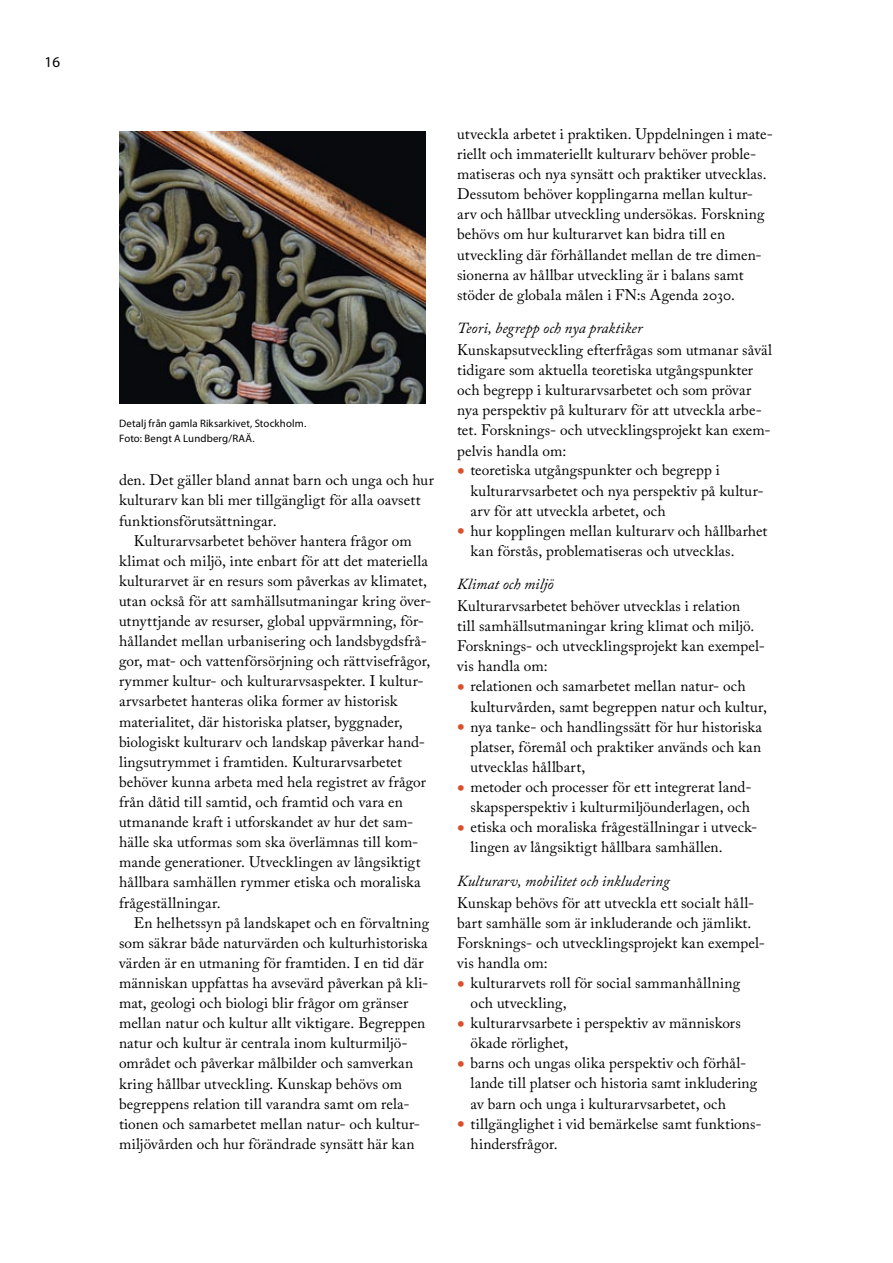
<style>
.page{position:relative;width:893px;height:1263px;background:#fff}
.page>*{position:absolute;margin:0;border:0;box-sizing:border-box;transform-origin:0 0}
.t1{font:15.3px/20.1px "Adobe Caslon Pro";letter-spacing:.01em;color:#000}
.t2{font:italic 15.3px "Adobe Caslon Pro";letter-spacing:.005em;color:#000}
.t3{font:15px "Myriad Pro";color:#000}
.t4{font:10.8px/15px "Myriad Pro";letter-spacing:.015em;color:#000}
.s1{font-family:"Myriad Pro";font-size:27px;color:#d9502a}
</style>
<div class="page">
<img style="left:119px;top:132px;width:306px;height:272px">
<p class="t3" style="left:45px;top:53px;width:17px">16</p>
<p class="t4" style="left:119px;top:416px;width:189px">Detalj från gamla Riksarkivet, Stockholm.<br>Foto: Bengt A Lundberg/RAÄ.</p>
<p class="t1" style="left:119px;top:470px;width:316px">den. Det gäller bland annat barn och unga och hur kulturarv kan bli mer tillgängligt för alla oavsett funktionsförutsättningar.</p>
<p class="t1" style="left:119px;top:530px;width:314px;text-indent:15px">Kulturarvsarbetet behöver hantera frågor om klimat och miljö, inte enbart för att det materiella kulturarvet är en resurs som påverkas av klimatet, utan också för att samhällsutmaningar kring över&shy;utnyttjande av resurser, global uppvärmning, för&shy;hållandet mellan urbanisering och landsbygdsfrå&shy;gor, mat- och vattenförsörjning och rättvisefrågor, rymmer kultur- och kulturarvsaspekter. I kultur&shy;arvsarbetet hanteras olika former av historisk materialitet, där historiska platser, byggnader, biologiskt kulturarv och landskap påverkar hand&shy;lingsutrymmet i framtiden. Kulturarvsarbetet behöver kunna arbeta med hela registret av frågor från dåtid till samtid, och framtid och vara en utmanande kraft i utforskandet av hur det sam&shy;hälle ska utformas som ska överlämnas till kom&shy;mande generationer. Utvecklingen av långsiktigt hållbara samhällen rymmer etiska och moraliska frågeställningar.</p>
<p class="t1" style="left:119px;top:912px;width:312px;text-indent:15px">En helhetssyn på landskapet och en förvaltning som säkrar både naturvärden och kulturhistoriska värden är en utmaning för framtiden. I en tid där människan uppfattas ha avsevärd påverkan på kli&shy;mat, geologi och biologi blir frågor om gränser mellan natur och kultur allt viktigare. Begreppen natur och kultur är centrala inom kulturmiljö&shy;området och påverkar målbilder och samverkan kring hållbar utveckling. Kunskap behövs om begreppens relation till varandra samt om rela&shy;tionen och samarbetet mellan natur- och kultur&shy;miljövården och hur förändrade synsätt här kan</p>
<p class="t1" style="left:457px;top:124px;width:317px">utveckla arbetet i praktiken. Uppdelningen i mate&shy;riellt och immateriellt kulturarv behöver proble&shy;matiseras och nya synsätt och praktiker utvecklas.<br>Dessutom behöver kopplingarna mellan kultur&shy;arv och hållbar utveckling undersökas. Forskning behövs om hur kulturarvet kan bidra till en utveckling där förhållandet mellan de tre dimen&shy;sionerna av hållbar utveckling är i balans samt stöder de globala målen i FN:s Agenda 2030.</p>
<p class="t2" style="left:457px;top:319px;width:187px">Teori, begrepp och nya praktiker</p>
<p class="t1" style="left:457px;top:340px;width:316px">Kunskapsutveckling efterfrågas som utmanar såväl tidigare som aktuella teoretiska utgångspunkter och begrepp i kulturarvsarbetet och som prövar nya perspektiv på kulturarv för att utveckla arbe&shy;tet. Forsknings- och utvecklingsprojekt kan exem&shy;pelvis handla om:</p>
<p class="t1" style="left:471px;top:460px;width:294px;text-indent:-14px"><span class="s1">•</span> teoretiska utgångspunkter och begrepp i kulturarvsarbetet och nya perspektiv på kultur&shy;arv för att utveckla arbetet, och</p>
<p class="t1" style="left:471px;top:520px;width:298px;text-indent:-14px"><span class="s1">•</span> hur kopplingen mellan kulturarv och hållbarhet kan förstås, problematiseras och utvecklas.</p>
<p class="t2" style="left:457px;top:575px;width:98px">Klimat och miljö</p>
<p class="t1" style="left:457px;top:596px;width:309px">Kulturarvsarbetet behöver utvecklas i relation<br>till samhällsutmaningar kring klimat och miljö.<br>Forsknings- och utvecklingsprojekt kan exempel&shy;vis handla om:</p>
<p class="t1" style="left:471px;top:676px;width:298px;text-indent:-14px"><span class="s1">•</span> relationen och samarbetet mellan natur- och kulturvården, samt begreppen natur och kultur,</p>
<p class="t1" style="left:471px;top:716px;width:293px;text-align:justify;text-indent:-14px"><span class="s1">•</span> nya tanke- och handlingssätt för hur historiska platser, föremål och praktiker används och kan utvecklas hållbart,</p>
<p class="t1" style="left:457px;top:777px;width:296px;text-align:right"><span class="s1">•</span> metoder och processer för ett integrerat land&shy;skapsperspektiv i kulturmiljöunderlagen, och</p>
<p class="t1" style="left:471px;top:817px;width:288px;text-indent:-13px"><span class="s1">•</span> etiska och moraliska frågeställningar i utveck&shy;lingen av långsiktigt hållbara samhällen.</p>
<p class="t2" style="left:457px;top:872px;width:214px">Kulturarv, mobilitet och inkludering</p>
<p class="t1" style="left:457px;top:892px;width:309px">Kunskap behövs för att utveckla ett socialt håll&shy;bart samhälle som är inkluderande och jämlikt.<br>Forsknings- och utvecklingsprojekt kan exempel&shy;vis handla om:</p>
<p class="t1" style="left:471px;top:972px;width:271px;text-indent:-14px"><span class="s1">•</span> kulturarvets roll för social sammanhållning och utveckling,</p>
<p class="t1" style="left:471px;top:1013px;width:272px;text-indent:-14px"><span class="s1">•</span> kulturarvsarbete i perspektiv av människors ökade rörlighet,</p>
<p class="t1" style="left:471px;top:1053px;width:288px;text-indent:-13px"><span class="s1">•</span> barns och ungas olika perspektiv och förhål&shy;lande till platser och historia samt inkludering av barn och unga i kulturarvsarbetet, och</p>
<p class="t1" style="left:471px;top:1113px;width:292px;text-indent:-14px"><span class="s1">•</span> tillgänglighet i vid bemärkelse samt funktions&shy;hindersfrågor.</p>
</div>
